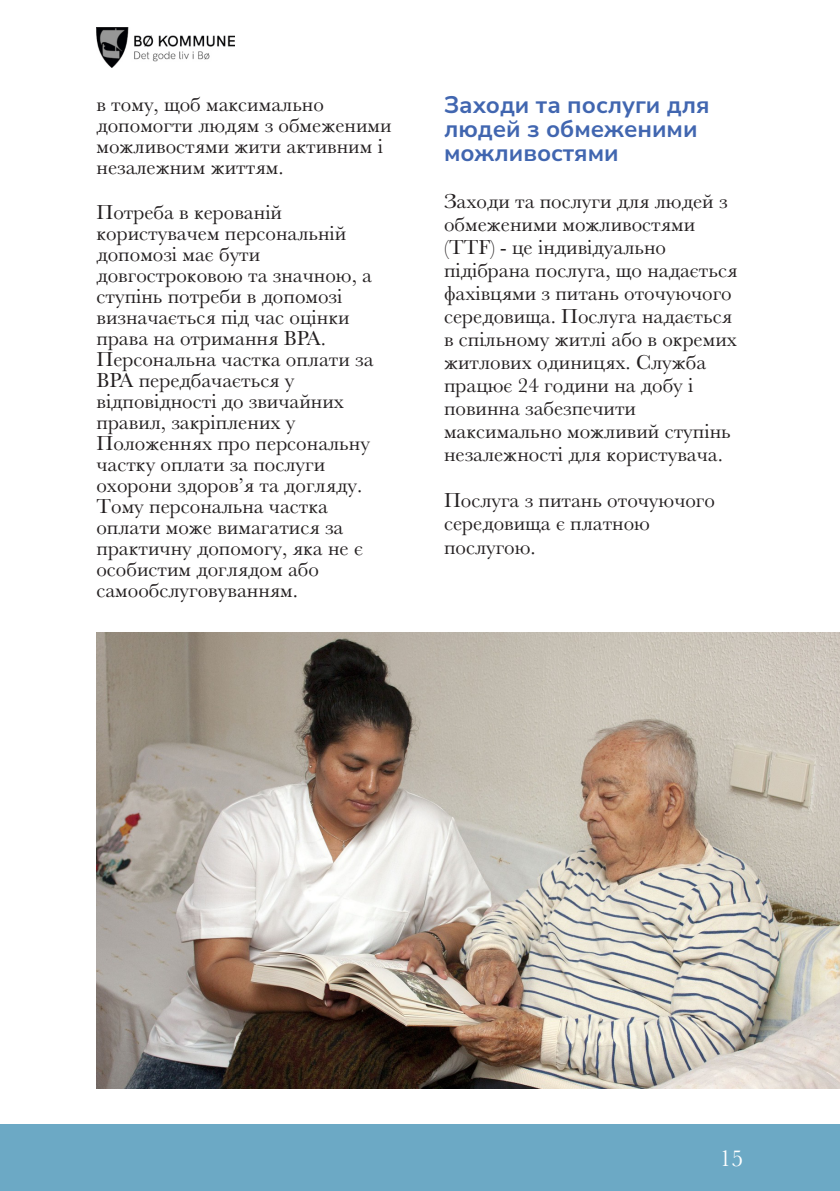
<style>
.page{position:relative;width:840px;height:1191px;background:#fff}
.page>*{position:absolute;margin:0;border:0;box-sizing:border-box;transform-origin:0 0}
.t1{font:700 24px/24px "Nunito Sans";color:#4166b0}
.t2{font:24px "Baskerville";color:#fff}
.t3{font:21px/21px "Baskerville";color:#231f20}
</style>
<div class="page">
<div style="left:0;top:1124px;width:839px;height:67px;background:#6ca9c5"></div>
<img style="left:96px;top:27px;width:138px;height:41px">
<img style="left:96px;top:632px;width:743px;height:457px">
<p class="t3" style="left:96px;top:93px;width:296px">в тому, щоб максимально допомогти людям з обмеженими можливостями жити активним і незалежним життям.</p>
<p class="t3" style="left:96px;top:201px;width:278px">Потреба в керованій користувачем персональній допомозі має бути довгостроковою та значною, а ступінь потреби в допомозі визначається під час оцінки права на отримання BPA.<br>Персональна частка оплати за<br>BPA передбачається у відповідності до звичайних правил, закріплених у<br>Положеннях про персональну частку оплати за послуги охорони здоров’я та догляду.<br>Тому персональна частка оплати може вимагатися за практичну допомогу, яка не є особистим доглядом або самообслуговуванням.</p>
<p class="t1" style="left:444px;top:93px;width:267px">Заходи та послуги для людей з обмеженими можливостями</p>
<p class="t3" style="left:444px;top:190px;width:295px;line-height:23px">Заходи та послуги для людей з обмеженими можливостями (TTF) - це індивідуально підібрана послуга, що надається фахівцями з питань оточуючого середовища. Послуга надається в спільному житлі або в окремих житлових одиницях. Служба працює 24 години на добу і повинна забезпечити максимально можливий ступінь незалежності для користувача.</p>
<p class="t3" style="left:444px;top:489px;width:272px;line-height:23px">Послуга з питань оточуючого середовища є платною послугою.</p>
<p class="t2" style="left:719px;top:1144px;width:25px">15</p>
</div>
